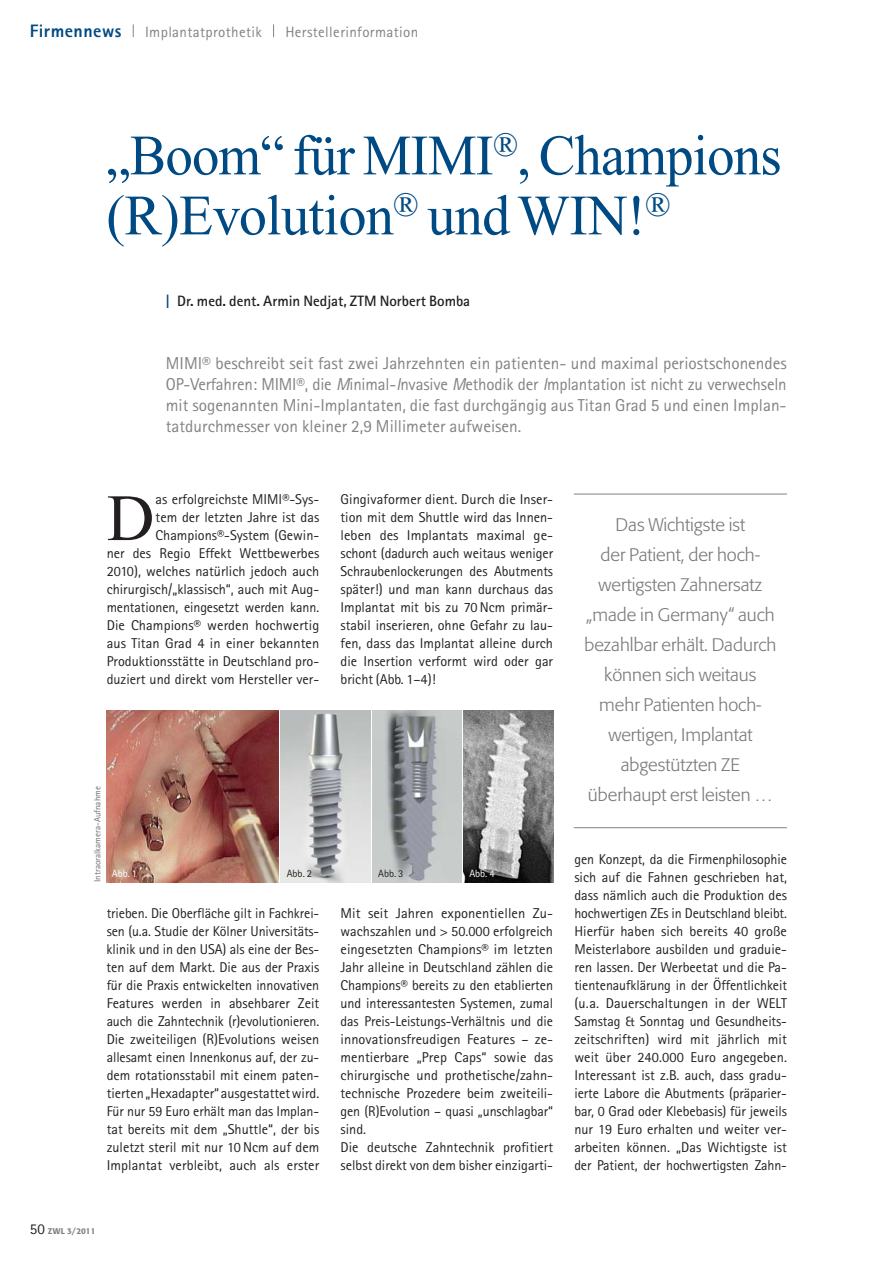
<style>
.page{position:relative;width:893px;height:1263px;background:#fff}
.page>*{position:absolute;margin:0;border:0;box-sizing:border-box;transform-origin:0 0}
.t1{font:66px "Times New Roman";color:#231f20}
.t2{font:57px/60px "Times New Roman";letter-spacing:-.015em;color:#004a84;scale:.96 1}
.t3{font:300 18px/30px "Formata";color:#77787b;text-align:center}
.t4{font:800 18px "Rotis Sans Serif";letter-spacing:.025em;color:#004a84}
.t5{font:17.25px/21px "Rotis Sans Serif";color:#808285;text-align:justify}
.t6{font:700 15px "Rotis Sans Serif";color:#231f20}
.t7{font:15px "Rotis Sans Serif";letter-spacing:.025em;color:#808285}
.t8{font:14.25px/18px "Rotis Sans Serif";color:#231f20;text-align:justify}
.t9{font:10.5px "Rotis Sans Serif";color:#fff}
.t10{font:10.5px "Rotis Sans Serif";color:#231f20}
.t11{font:9px "Rotis Sans Serif";color:#6d6e70}
.t12{font:500 8.25px "Formata";color:#808285}
.s1{color:#004a84}
.s2{font-style:italic}
.s3{font-family:"Rotis Sans Serif";font-weight:400;font-size:15px;color:#231f20}
</style>
<div class="page">
<svg style="left:133px;top:24px;width:1px;height:13px"></svg>
<svg style="left:273px;top:24px;width:1px;height:13px"></svg>
<img style="left:106px;top:710px;width:173px;height:172px">
<img style="left:281px;top:710px;width:89px;height:172px">
<img style="left:372px;top:710px;width:90px;height:172px">
<img style="left:464px;top:710px;width:89px;height:172px">
<hr style="left:574px;top:494px;width:213px;height:1px;background:#808285">
<hr style="left:574px;top:827px;width:213px;height:1px;background:#808285">
<p class="t4" style="left:30px;top:24px;width:93px">Firmennews</p>
<p class="t7" style="left:145px;top:27px;width:118px">Implantatprothetik</p>
<p class="t7" style="left:285px;top:27px;width:134px">Herstellerinformation</p>
<h2 class="t2" style="left:106px;top:131px;width:705px">„Boom“ für MIMI<sup>®</sup>, Champions (R)Evolution<sup>®</sup> und WIN!<sup>®</sup></h2>
<p class="t6" style="left:166px;top:295px;width:306px"><span class="s1">|</span> Dr. med. dent. Armin Nedjat, ZTM Norbert Bomba</p>
<p class="t5" style="left:166px;top:354px;width:623px">MIMI® beschreibt seit fast zwei Jahrzehnten ein patienten- und maximal periostschonendes OP-Verfahren: MIMI®, die <span class="s2">M</span>inimal-<span class="s2">I</span>nvasive <span class="s2">M</span>ethodik der <span class="s2">I</span>mplantation ist nicht zu verwechseln mit sogenannten Mini-Implantaten, die fast durchgängig aus Titan Grad 5 und einen Implan&shy;tatdurchmesser von kleiner 2,9 Millimeter aufweisen.</p>
<p class="t8" style="left:107px;top:492px;width:214px;text-align:right">as erfolgreichste MIMI®-Sys-<br>tem der letzten Jahre ist das Champions®-System (Gewin-<br>ner des Regio Effekt Wettbewerbes 2010), welches natürlich jedoch auch chirurgisch/„klassisch“, auch mit Aug&shy;mentationen, eingesetzt werden kann.<br>Die Champions® werden hochwertig aus Titan Grad 4 in einer bekannten Produktionsstätte in Deutschland pro&shy;duziert und direkt vom Hersteller ver-</p>
<h1 class="t1" style="left:107px;top:494px;width:49px">D</h1>
<p class="t8" style="left:340px;top:492px;width:214px">Gingivaformer dient. Durch die Inser&shy;tion mit dem Shuttle wird das Innen&shy;leben des Implantats maximal ge&shy;schont (dadurch auch weitaus weniger Schraubenlockerungen des Abutments später!) und man kann durchaus das Implantat mit bis zu 70 Ncm primär&shy;stabil inserieren, ohne Gefahr zu lau&shy;fen, dass das Implantat alleine durch die Insertion verformt wird oder gar bricht (Abb. 1–4)!</p>
<p class="t11" style="left:94px;top:882px;width:97px;rotate:-90deg">Intraoralkamera-Aufnahme</p>
<p class="t9" style="left:112px;top:869px;width:27px">Abb. 1</p>
<p class="t10" style="left:287px;top:869px;width:27px">Abb. 2</p>
<p class="t10" style="left:378px;top:869px;width:27px">Abb. 3</p>
<p class="t9" style="left:469px;top:869px;width:27px">Abb. 4</p>
<p class="t8" style="left:107px;top:906px;width:214px">trieben. Die Oberfläche gilt in Fachkrei&shy;sen (u.a. Studie der Kölner Universitäts&shy;klinik und in den USA) als eine der Bes&shy;ten auf dem Markt. Die aus der Praxis für die Praxis entwickelten innovativen Features werden in absehbarer Zeit auch die Zahntechnik (r)evolutionieren.<br>Die zweiteiligen (R)Evolutions weisen allesamt einen Innenkonus auf, der zu&shy;dem rotationsstabil mit einem paten&shy;tierten „Hexadapter“ ausgestattet wird.<br>Für nur 59 Euro erhält man das Implan&shy;tat bereits mit dem „Shuttle“, der bis zuletzt steril mit nur 10 Ncm auf dem Implantat verbleibt, auch als erster</p>
<p class="t12" style="left:30px;top:1227px;width:67px"><span class="s3">50</span> ZWL 3/2011</p>
<p class="t8" style="left:340px;top:906px;width:214px;text-align:left">Mit seit Jahren exponentiellen Zu&shy;wachszahlen und &gt; 50.000 erfolgreich eingesetzten Champions® im letzten Jahr alleine in Deutschland zählen die Champions® bereits zu den etablierten und interessantesten Systemen, zumal das Preis-Leistungs-Verhältnis und die innovationsfreudigen Features – ze&shy;mentierbare „Prep Caps“ sowie das chirurgische und prothetische/zahn&shy;technische Prozedere beim zweiteili&shy;gen (R)Evolution – quasi „unschlagbar“ sind.<br>Die deutsche Zahntechnik profitiert selbst direkt von dem bisher einzigarti-</p>
<p class="t3" style="left:584px;top:511px;width:193px">Das Wichtigste ist<br>der Patient, der hoch&shy;wertigsten Zahn ersatz „made in Germany“ auch bezahlbar erhält. Dadurch können sich weitaus mehr Patienten hoch&shy;wertigen, Implantat abgestützten ZE überhaupt erst leisten …</p>
<p class="t8" style="left:574px;top:852px;width:214px">gen Konzept, da die Firmenphilosophie sich auf die Fahnen geschrieben hat, dass nämlich auch die Produktion des hochwertigen ZEs in Deutschland bleibt.<br>Hierfür haben sich bereits 40 große Meisterlabore ausbilden und graduie&shy;ren lassen. Der Werbeetat und die Pa&shy;tientenaufklärung in der Öffentlichkeit (u.a. Dauerschaltungen in der WELT Samstag &amp; Sonntag und Gesundheits&shy;zeitschriften) wird mit jährlich mit weit über 240.000 Euro angegeben.<br>Interessant ist z.B. auch, dass gradu&shy;ierte Labore die Abutments (präparier&shy;bar, 0 Grad oder Klebebasis) für jeweils nur 19 Euro erhalten und weiter ver&shy;arbeiten können. „Das Wichtigste ist der Patient, der hochwertigsten Zahn -</p>
</div>
